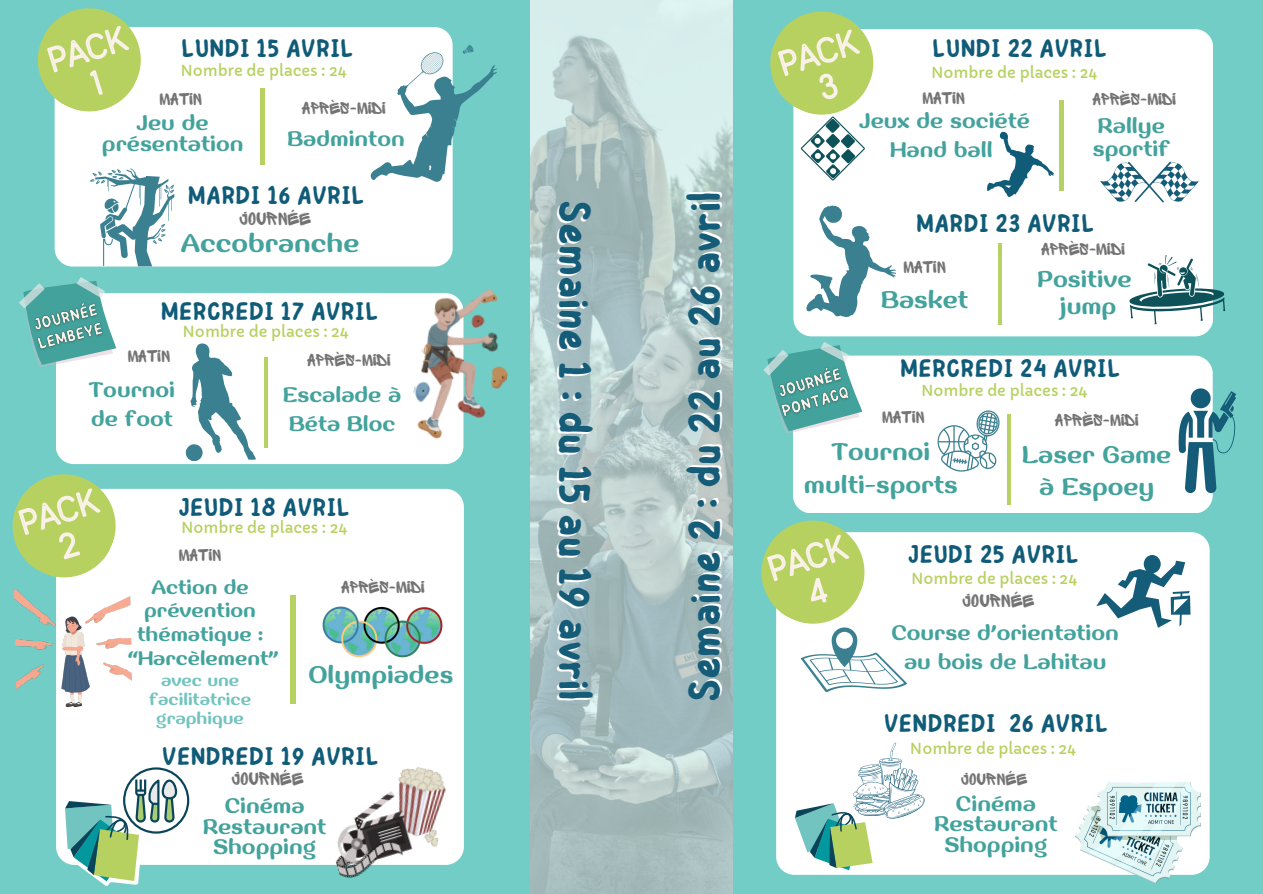
<style>
.page{position:relative;width:1263px;height:894px;background:#fff}
.page>*{position:absolute;margin:0;border:0;box-sizing:border-box;transform-origin:0 0}
.t1{font:600 45px "Childos Arabic";color:#155c78}
.t2{font:600 25.5px "Childos Arabic";letter-spacing:.02em;color:#105c78}
.t3{font:600 25.5px "Jella";color:#43a39c}
.t4{font:600 24px/32.7px "Jella";color:#43a39c;text-align:center}
.t5{font:600 22.8px/26.8px "Jella";color:#43a39c;text-align:center}
.t6{font:600 21px/20.2px "Jella";color:#43a39c;text-align:center}
.t7{font:600 19.5px/23.7px "Jella";color:#43a39c;text-align:center}
.t8{font:19.5px "Sprite Graffiti";color:#737373}
.t9{font:18px "Sprite Graffiti";color:#737373}
.t10{font:600 16.5px/19.2px "Jella";color:#72c4bf;text-align:center}
.t11{font:15px "Capriola";color:#b7d161}
</style>
<div class="page">
<div style="left:0;top:0;width:1263px;height:893px;background:#72cdc7"></div>
<img style="left:530px;top:0;width:203px;height:893px">
<div style="left:56px;top:293px;width:407px;height:171px;background:#fff;border-radius:18px"></div>
<div style="left:56px;top:488px;width:408px;height:376px;background:#fff;border-radius:18px"></div>
<hr style="left:264px;top:357px;width:4px;height:90px;background:#b7d162">
<img style="left:398px;top:767px;width:48px;height:79px">
<img style="left:321px;top:789px;width:97px;height:89px">
<svg style="left:56px;top:767px;width:133px;height:119px"></svg>
<img style="left:405px;top:289px;width:103px;height:161px">
<svg style="left:12px;top:474px;width:111px;height:110px"></svg>
<svg style="left:19px;top:277px;width:98px;height:90px"></svg>
<hr style="left:291px;top:595px;width:4px;height:108px;background:#b7d162">
<svg style="left:186px;top:343px;width:69px;height:118px"></svg>
<img style="left:323px;top:606px;width:119px;height:51px">
<img style="left:15px;top:590px;width:117px;height:116px">
<div style="left:793px;top:355px;width:420px;height:158px;background:#fff;border-radius:18px"></div>
<div style="left:776px;top:532px;width:433px;height:342px;background:#fff;border-radius:18px"></div>
<div style="left:793px;top:29px;width:420px;height:307px;background:#fff;border-radius:18px"></div>
<hr style="left:998px;top:244px;width:4px;height:81px;background:#b7d162">
<hr style="left:1060px;top:100px;width:3px;height:90px;background:#b7d162">
<svg style="left:1129px;top:255px;width:97px;height:71px"></svg>
<svg style="left:763px;top:342px;width:101px;height:92px"></svg>
<svg style="left:987px;top:130px;width:75px;height:67px"></svg>
<svg style="left:797px;top:205px;width:99px;height:125px"></svg>
<hr style="left:1007px;top:414px;width:4px;height:90px;background:#b7d162">
<svg style="left:1178px;top:388px;width:58px;height:105px"></svg>
<svg style="left:776px;top:742px;width:148px;height:133px"></svg>
<img style="left:1075px;top:782px;width:125px;height:101px">
<svg style="left:761px;top:520px;width:146px;height:171px"></svg>
<svg style="left:1096px;top:555px;width:94px;height:72px"></svg>
<div style="left:55px;top:27px;width:398px;height:239px;background:#fff;border-radius:18px"></div>
<hr style="left:261px;top:89px;width:3px;height:75px;background:#b7d162">
<svg style="left:370px;top:39px;width:127px;height:167px"></svg>
<svg style="left:37px;top:8px;width:104px;height:110px"></svg>
<svg style="left:90px;top:168px;width:84px;height:98px"></svg>
<svg style="left:1100px;top:161px;width:99px;height:42px"></svg>
<svg style="left:937px;top:410px;width:63px;height:61px"></svg>
<img style="left:26px;top:293px;width:85px;height:63px">
<svg style="left:770px;top:11px;width:110px;height:169px"></svg>
<img style="left:768px;top:357px;width:88px;height:67px">
<p class="t2" style="left:181px;top:31px;width:173px">LUNDI 15 AVRIL</p>
<p class="t11" style="left:180px;top:61px;width:168px">Nombre de places : 24</p>
<p class="t6" style="left:102px;top:114px;width:143px;line-height:21.3px">Jeu de présentation</p>
<h3 class="t9" style="left:160px;top:90px;width:44px">MATIN</h3>
<p class="t9" style="left:302px;top:99px;width:85px">APRÈS-MIDI</p>
<p class="t6" style="left:287px;top:130px;width:119px">Badminton</p>
<p class="t2" style="left:188px;top:178px;width:178px">MARDI 16 AVRIL</p>
<h5 class="t3" style="left:181px;top:233px;width:180px">Accobranche</h5>
<h4 class="t8" style="left:239px;top:209px;width:73px">JOURNÉE</h4>
<h5 class="t2" style="left:161px;top:293px;width:219px">MERCREDI 17 AVRIL</h5>
<h2 class="t9" style="left:128px;top:347px;width:44px">MATIN</h2>
<p class="t11" style="left:183px;top:322px;width:168px">Nombre de places : 24</p>
<p class="t9" style="left:307px;top:351px;width:85px">APRÈS-MIDI</p>
<h6 class="t6" style="left:283px;top:382px;width:120px;line-height:29.2px;text-align:left">Escalade à<br>Béta Bloc</h6>
<p class="t6" style="left:89px;top:377px;width:88px;line-height:29.2px;text-align:left">Tournoi de foot</p>
<p class="t2" style="left:178px;top:488px;width:173px">JEUDI 18 AVRIL</p>
<h5 class="t11" style="left:181px;top:518px;width:168px">Nombre de places : 24</h5>
<p class="t9" style="left:179px;top:546px;width:44px">MATIN</p>
<p class="t7" style="left:128px;top:576px;width:152px">Action de prévention thématique : “Harcèlement”</p>
<p class="t10" style="left:149px;top:672px;width:103px">avec une facilitatrice graphique</p>
<p class="t9" style="left:341px;top:579px;width:85px">APRÈS-MIDI</p>
<p class="t4" style="left:308px;top:660px;width:146px">Olympiades</p>
<h3 class="t2" style="left:162px;top:738px;width:218px">VENDREDI 19 AVRIL</h3>
<h5 class="t8" style="left:231px;top:768px;width:73px">JOURNÉE</h5>
<h2 class="t6" style="left:203px;top:797px;width:125px">Cinéma<br>Restaurant<br>Shopping</h2>
<p class="t1" style="left:606px;top:200px;width:501px;rotate:90deg">Semaine 1 : du 15 au 19 avril</p>
<p class="t1" style="left:673px;top:701px;width:511px;rotate:-90deg">Semaine 2 : du 22 au 26 avril</p>
<p class="t2" style="left:933px;top:30px;width:176px">LUNDI 22 AVRIL</p>
<p class="t11" style="left:931px;top:63px;width:168px">Nombre de places : 24</p>
<h3 class="t9" style="left:922px;top:90px;width:44px">MATIN</h3>
<p class="t9" style="left:1092px;top:90px;width:85px">APRÈS-MIDI</p>
<p class="t6" style="left:859px;top:108px;width:172px;line-height:29.2px">Jeux de société<br>Hand ball</p>
<h1 class="t6" style="left:1093px;top:117px;width:78px;line-height:22.5px;text-align:left">Rallye sportif</h1>
<h4 class="t2" style="left:916px;top:205px;width:180px">MARDI 23 AVRIL</h4>
<h3 class="t5" style="left:1038px;top:268px;width:96px">Positive jump</h3>
<h1 class="t9" style="left:1041px;top:240px;width:85px">APRÈS-MIDI</h1>
<p class="t9" style="left:903px;top:258px;width:44px">MATIN</p>
<p class="t4" style="left:881px;top:285px;width:89px">Basket</p>
<p class="t2" style="left:900px;top:350px;width:222px">MERCREDI 24 AVRIL</p>
<p class="t11" style="left:921px;top:381px;width:168px">Nombre de places : 24</p>
<h5 class="t9" style="left:882px;top:408px;width:44px">MATIN</h5>
<p class="t9" style="left:1055px;top:412px;width:85px">APRÈS-MIDI</p>
<h5 class="t4" style="left:1022px;top:440px;width:151px">Laser Game à Espoey</h5>
<p class="t4" style="left:804px;top:438px;width:155px">Tournoi multi-sports</p>
<h4 class="t2" style="left:908px;top:536px;width:172px">JEUDI 25 AVRIL</h4>
<h3 class="t11" style="left:911px;top:569px;width:168px">Nombre de places : 24</h3>
<p class="t8" style="left:962px;top:591px;width:73px">JOURNÉE</p>
<p class="t6" style="left:891px;top:619px;width:229px;line-height:29.2px">Course d’orientation au bois de Lahitau</p>
<p class="t2" style="left:884px;top:705px;width:225px">VENDREDI 26 AVRIL</p>
<p class="t9" style="left:961px;top:770px;width:68px">JOURNÉE</p>
<h2 class="t11" style="left:910px;top:738px;width:168px">Nombre de places : 24</h2>
<p class="t6" style="left:934px;top:795px;width:125px">Cinéma<br>Restaurant<br>Shopping</p>
</div>
